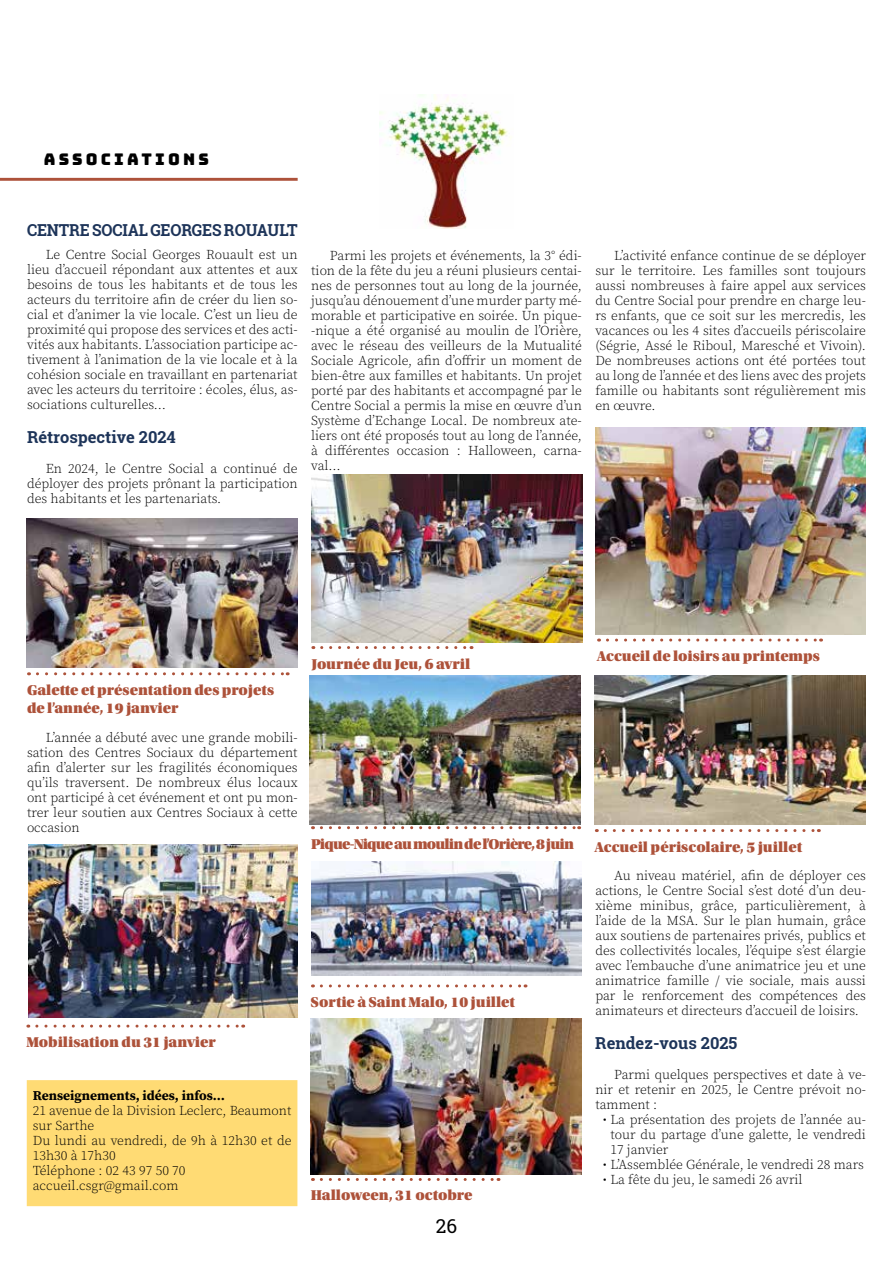
<style>
.page{position:relative;width:893px;height:1263px;background:#fff}
.page>*{position:absolute;margin:0;border:0;box-sizing:border-box;transform-origin:0 0}
.t1{font:19.2px "Roboto Slab";color:#000}
.t2{font:700 16.5px "Roboto Slab";color:#1d3459}
.t3{font:700 16.5px "Roboto Slab";color:#1d3459;scale:.95 1}
.t4{font:16.05px "Bungee";letter-spacing:.2em;color:#000}
.t5{font:15px/18px "Utopia Std Black Headline";color:#ad523a}
.t6{font:15px "Utopia Std Black Headline";letter-spacing:-.05em;color:#ad523a}
.t7{font:300 13.5px/15px "Source Serif Pro";color:#000;text-align:justify}
.t8{font:700 13.5px "Source Serif Pro";color:#000}
</style>
<div class="page">
<div style="left:30px;top:1083px;width:264px;height:120px;background:#ffdb74"></div>
<div style="left:27px;top:1080px;width:270px;height:126px;border:6px solid #ffdb74"></div>
<img style="left:380px;top:95px;width:128px;height:133px">
<hr style="left:0;top:178px;width:298px;height:3px;background:#ad523a">
<img style="left:595px;top:675px;width:271px;height:149px">
<svg style="left:605px;top:829px;width:214px;height:3px"></svg>
<img style="left:595px;top:427px;width:271px;height:207px">
<svg style="left:607px;top:638px;width:214px;height:3px"></svg>
<img style="left:311px;top:474px;width:271px;height:168px">
<svg style="left:322px;top:646px;width:150px;height:3px"></svg>
<svg style="left:37px;top:672px;width:251px;height:3px"></svg>
<img style="left:27px;top:519px;width:270px;height:148px">
<img style="left:28px;top:844px;width:269px;height:173px">
<svg style="left:37px;top:1024px;width:207px;height:3px"></svg>
<img style="left:311px;top:861px;width:271px;height:114px">
<svg style="left:321px;top:984px;width:205px;height:3px"></svg>
<img style="left:310px;top:1019px;width:272px;height:156px">
<svg style="left:321px;top:1178px;width:178px;height:3px"></svg>
<img style="left:310px;top:676px;width:271px;height:148px">
<svg style="left:321px;top:826px;width:259px;height:3px"></svg>
<p class="t4" style="left:44px;top:150px;width:167px">ASSOCIATIONS</p>
<p class="t3" style="left:27px;top:219px;width:286px">CENTRE SOCIAL GEORGES ROUAULT</p>
<p class="t7" style="left:27px;top:247px;width:272px;text-indent:19px">Le Centre Social Georges Rouault est un lieu d’accueil répondant aux attentes et aux besoins de tous les habitants et de tous les acteurs du territoire afin de créer du lien so&shy;cial et d’animer la vie locale. C’est un lieu de proximité qui propose des services et des acti&shy;vités aux habitants. L’association participe ac&shy;tivement à l’animation de la vie locale et à la cohésion sociale en travaillant en partenariat avec les acteurs du territoire : écoles, élus, as&shy;sociations culturelles…</p>
<p class="t2" style="left:27px;top:426px;width:150px">Rétrospective 2024</p>
<p class="t7" style="left:27px;top:461px;width:272px;text-indent:19px">En 2024, le Centre Social a continué de déployer des projets prônant la participation des habitants et les partenariats.</p>
<p class="t7" style="left:311px;top:248px;width:272px;text-indent:19px">Parmi les projets et événements, la 3° édi&shy;tion de la fête du jeu a réuni plusieurs centai&shy;nes de personnes tout au long de la journée, jusqu’au dénouement d’une murder party mé&shy;morable et participative en soirée. Un pique--nique a été organisé au moulin de l’Orière, avec le réseau des veilleurs de la Mutualité Sociale Agricole, afin d’offrir un moment de bien-être aux familles et habitants. Un projet porté par des habitants et accompagné par le Centre Social a permis la mise en œuvre d’un Système d’Echange Local. De nombreux ate&shy;liers ont été proposés tout au long de l’année, à différentes occasion : Halloween, carna&shy;val…</p>
<p class="t7" style="left:595px;top:248px;width:272px;text-indent:19px">L’activité enfance continue de se déployer sur le territoire. Les familles sont toujours aussi nombreuses à faire appel aux services du Centre Social pour prendre en charge leu&shy;rs enfants, que ce soit sur les mercredis, les vacances ou les 4 sites d’accueils périscolaire (Ségrie, Assé le Riboul, Maresché et Vivoin).<br>De nombreuses actions ont été portées tout au long de l’année et des liens avec des projets famille ou habitants sont régulièrement mis en œuvre.</p>
<p class="t5" style="left:27px;top:681px;width:248px">Galette et présentation des projets de l’année, 19 janvier</p>
<p class="t7" style="left:27px;top:730px;width:272px;text-indent:19px">L’année a débuté avec une grande mobili&shy;sation des Centres Sociaux du département afin d’alerter sur les fragilités économiques qu’ils traversent. De nombreux élus locaux ont participé à cet événement et ont pu mon&shy;trer leur soutien aux Centres Sociaux à cette occasion</p>
<p class="t5" style="left:311px;top:655px;width:160px">Journée du Jeu, 6 avril</p>
<p class="t6" style="left:311px;top:836px;width:264px">Pique-Nique au moulin de l’Orière, 8 juin</p>
<p class="t5" style="left:26px;top:1033px;width:191px">Mobilisation du 31 janvier</p>
<p class="t8" style="left:33px;top:1086px;width:194px">Renseignements, idées, infos…</p>
<p class="t7" style="left:33px;top:1103px;width:260px;text-align:left">21 avenue de la Division Leclerc, Beaumont sur Sarthe<br>Du lundi au vendredi, de 9h à 12h30 et de<br>13h30 à 17h30<br>Téléphone : 02 43 97 50 70 accueil.csgr@gmail.com</p>
<p class="t5" style="left:311px;top:993px;width:205px">Sortie à Saint Malo, 10 juillet</p>
<p class="t5" style="left:311px;top:1187px;width:163px">Halloween, 31 octobre</p>
<h1 class="t1" style="left:436px;top:1213px;width:23px">26</h1>
<p class="t5" style="left:597px;top:647px;width:224px">Accueil de loisirs au printemps</p>
<p class="t5" style="left:595px;top:838px;width:209px">Accueil périscolaire, 5 juillet</p>
<p class="t7" style="left:595px;top:868px;width:272px;text-indent:19px">Au niveau matériel, afin de déployer ces actions, le Centre Social s’est doté d’un deu&shy;xième minibus, grâce, particulièrement, à l’aide de la MSA. Sur le plan humain, grâce aux soutiens de partenaires privés, publics et des collectivités locales, l’équipe s’est élargie avec l’embauche d’une animatrice jeu et une animatrice famille / vie sociale, mais aussi par le renforcement des compétences des animateurs et directeurs d’accueil de loisirs.</p>
<p class="t2" style="left:595px;top:1032px;width:144px">Rendez-vous 2025</p>
<p class="t7" style="left:595px;top:1067px;width:272px;text-indent:19px">Parmi quelques perspectives et date à ve&shy;nir et retenir en 2025, le Centre prévoit no&shy;tamment :</p>
<p class="t7" style="left:610px;top:1112px;width:257px;text-indent:-8px">• La présentation des projets de l’année au&shy;tour du partage d’une galette, le vendredi 17 janvier</p>
<p class="t7" style="left:603px;top:1157px;width:263px">• L’Assemblée Générale, le vendredi 28 mars</p>
<p class="t7" style="left:603px;top:1172px;width:201px">• La fête du jeu, le samedi 26 avril</p>
</div>
